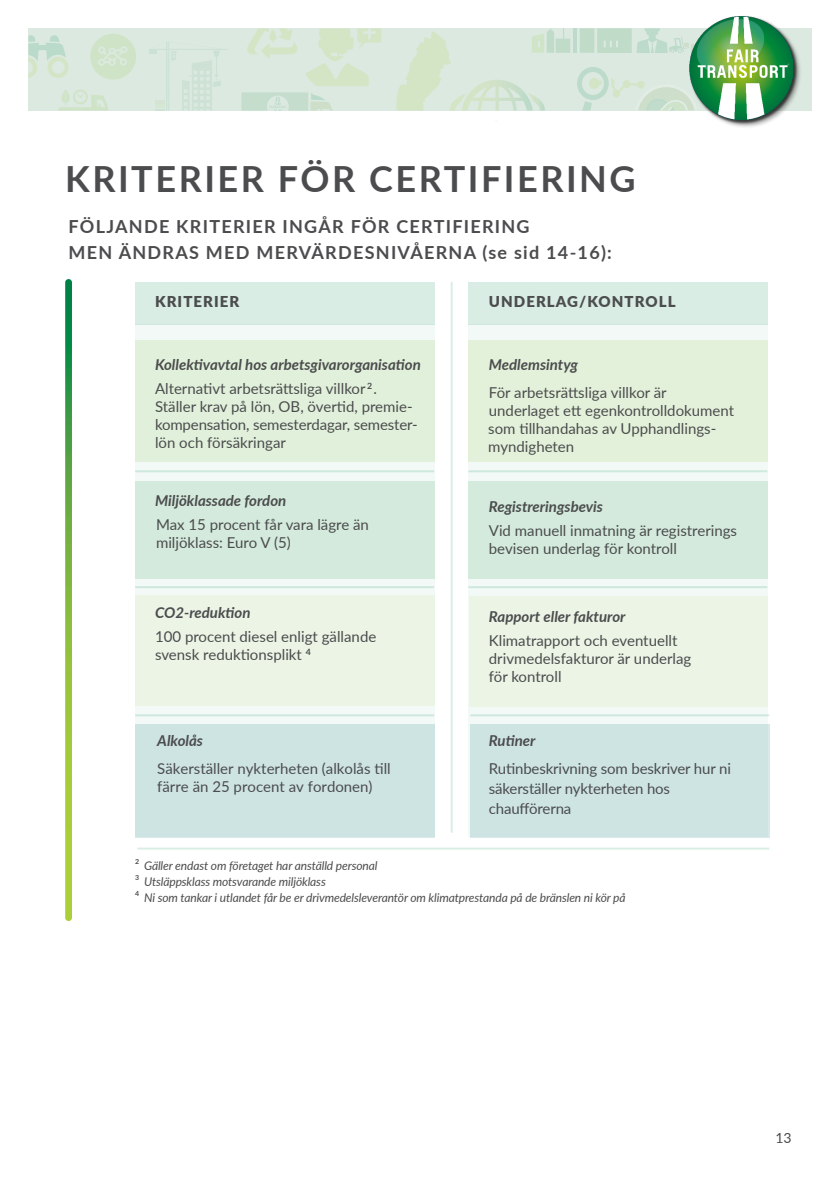
<style>
.page{position:relative;width:840px;height:1191px;background:#fff}
.page>*{position:absolute;margin:0;border:0;box-sizing:border-box;transform-origin:0 0}
.t1{font:700 36px "Lato";letter-spacing:.07em;color:#4b4c4d}
.t2{font:700 18px/26px "Lato";letter-spacing:.07em;color:#4b4c4d}
.t3{font:15px/18px "Lato";color:#4b4c4d}
.t4{font:italic 700 15px "Lato";color:#4b4c4d}
.t5{font:900 15px "Lato";letter-spacing:.07em;color:#4b4c4d}
.t6{font:14px "Lato";color:#4b4c4d}
.t7{font:italic 12px "Lato";letter-spacing:-.01em;color:#4b4c4d}
.t8{font:700 7px "Lato";color:#4b4c4d}
</style>
<div class="page">
<svg style="left:468px;top:508px;width:299px;height:329px;fill:#f3f9f6"></svg>
<div style="left:135px;top:324px;width:299px;height:513px;background:#f3f9f6"></div>
<div style="left:135px;top:282px;width:299px;height:42px;background:#d9ede4"></div>
<div style="left:470px;top:724px;width:298px;height:113px;background:#cee4e3"></div>
<div style="left:135px;top:724px;width:299px;height:113px;background:#cee4e3"></div>
<div style="left:469px;top:596px;width:297px;height:110px;background:#ebf4e5"></div>
<div style="left:135px;top:595px;width:299px;height:111px;background:#ebf4e5"></div>
<div style="left:468px;top:481px;width:298px;height:97px;background:#d3eadc"></div>
<div style="left:135px;top:481px;width:299px;height:97px;background:#d3eadc"></div>
<div style="left:135px;top:340px;width:299px;height:122px;background:#e1f0db"></div>
<svg style="left:65px;top:279px;width:7px;height:642px;background:#75b543"></svg>
<div style="left:28px;top:28px;width:783px;height:83px;background:#dce9e0"></div>
<svg style="left:90px;top:34px;width:46px;height:46px"></svg>
<svg style="left:28px;top:35px;width:41px;height:43px"></svg>
<svg style="left:241px;top:92px;width:62px;height:19px"></svg>
<svg style="left:247px;top:28px;width:50px;height:30px"></svg>
<svg style="left:58px;top:90px;width:50px;height:21px"></svg>
<svg style="left:149px;top:42px;width:79px;height:69px"></svg>
<div style="left:303px;top:0;width:536px;height:508px;background:#fff;opacity:.69"></div>
<img style="left:680px;top:7px;width:123px;height:119px">
<svg style="left:396px;top:28px;width:174px;height:83px"></svg>
<hr style="left:450px;top:282px;width:2px;height:550px;background:#008c4f">
<hr style="left:135px;top:470px;width:299px;height:2px;background:#008c4f">
<hr style="left:135px;top:586px;width:299px;height:2px;background:#008c4f">
<hr style="left:135px;top:714px;width:299px;height:2px;background:#008c4f">
<hr style="left:137px;top:847px;width:631px;height:2px;background:#008c4f">
<hr style="left:468px;top:470px;width:298px;height:2px;background:#008c4f">
<hr style="left:468px;top:586px;width:298px;height:2px;background:#008c4f">
<hr style="left:470px;top:714px;width:298px;height:2px;background:#008c4f">
<p class="t1" style="left:65px;top:152px;width:571px">KRITERIER FÖR CERTIFIERING</p>
<p class="t2" style="left:69px;top:212px;width:544px">FÖLJANDE KRITERIER INGÅR FÖR CERTIFIERING<br>MEN ÄNDRAS MED MERVÄRDESNIVÅERNA (se sid 14-16):</p>
<p class="t5" style="left:155px;top:290px;width:86px">KRITERIER</p>
<p class="t5" style="left:488px;top:290px;width:188px">UNDERLAG/KONTROLL</p>
<p class="t4" style="left:155px;top:353px;width:267px">Kollektivavtal hos arbetsgivarorganisation</p>
<p class="t3" style="left:155px;top:379px;width:264px">Alternativt arbetsrättsliga villkor <sup>2</sup> .<br>Ställer krav på lön, OB, övertid, premie&shy;kompensation, semesterdagar, semester&shy;lön och försäkringar</p>
<p class="t4" style="left:155px;top:489px;width:133px">Miljöklassade fordon</p>
<p class="t3" style="left:156px;top:515px;width:214px">Max 15 procent får vara lägre än</p>
<p class="t3" style="left:156px;top:533px;width:136px">miljöklass: Euro V (5)</p>
<p class="t4" style="left:155px;top:601px;width:97px">CO2-reduktion</p>
<p class="t3" style="left:155px;top:627px;width:223px">100 procent diesel enligt gällande svensk reduktionsplikt <sup>4</sup></p>
<p class="t4" style="left:157px;top:729px;width:47px">Alkolås</p>
<p class="t3" style="left:157px;top:759px;width:235px">Säkerställer nykterheten (alkolås till färre än 25 procent av fordonen)</p>
<p class="t4" style="left:488px;top:354px;width:91px">Medlemsintyg</p>
<p class="t3" style="left:488px;top:383px;width:179px">För arbetsrättsliga villkor är</p>
<p class="t3" style="left:488px;top:401px;width:247px">underlaget ett egenkontrolldokument som tillhandahas av Upphandlings-</p>
<p class="t3" style="left:488px;top:437px;width:87px">myndigheten</p>
<p class="t4" style="left:488px;top:496px;width:116px">Registreringsbevis</p>
<p class="t3" style="left:488px;top:521px;width:249px">Vid manuell inmatning är registrerings bevisen underlag för kontroll</p>
<p class="t4" style="left:488px;top:606px;width:138px">Rapport eller fakturor</p>
<p class="t3" style="left:488px;top:631px;width:204px">Klimatrapport och eventuellt drivmedelsfakturor är underlag för kontroll</p>
<p class="t4" style="left:488px;top:730px;width:48px">Rutiner</p>
<p class="t3" style="left:488px;top:758px;width:243px;line-height:20px">Rutinbeskrivning som beskriver hur ni säkerställer nykterheten hos</p>
<p class="t3" style="left:488px;top:799px;width:84px">chaufförerna</p>
<p class="t7" style="left:135px;top:857px;width:244px"><sup>2</sup> Gäller endast om företaget har anställd personal</p>
<p class="t7" style="left:135px;top:873px;width:192px"><sup>3</sup> Utsläppsklass motsvarande miljöklass</p>
<p class="t8" style="left:135px;top:888px;width:6px">4</p>
<p class="t7" style="left:144px;top:889px;width:483px">Ni som tankar i utlandet får be er drivmedelsleverantör om klimatprestanda på de bränslen ni kör på</p>
<p class="t6" style="left:775px;top:1127px;width:18px">13</p>
</div>
